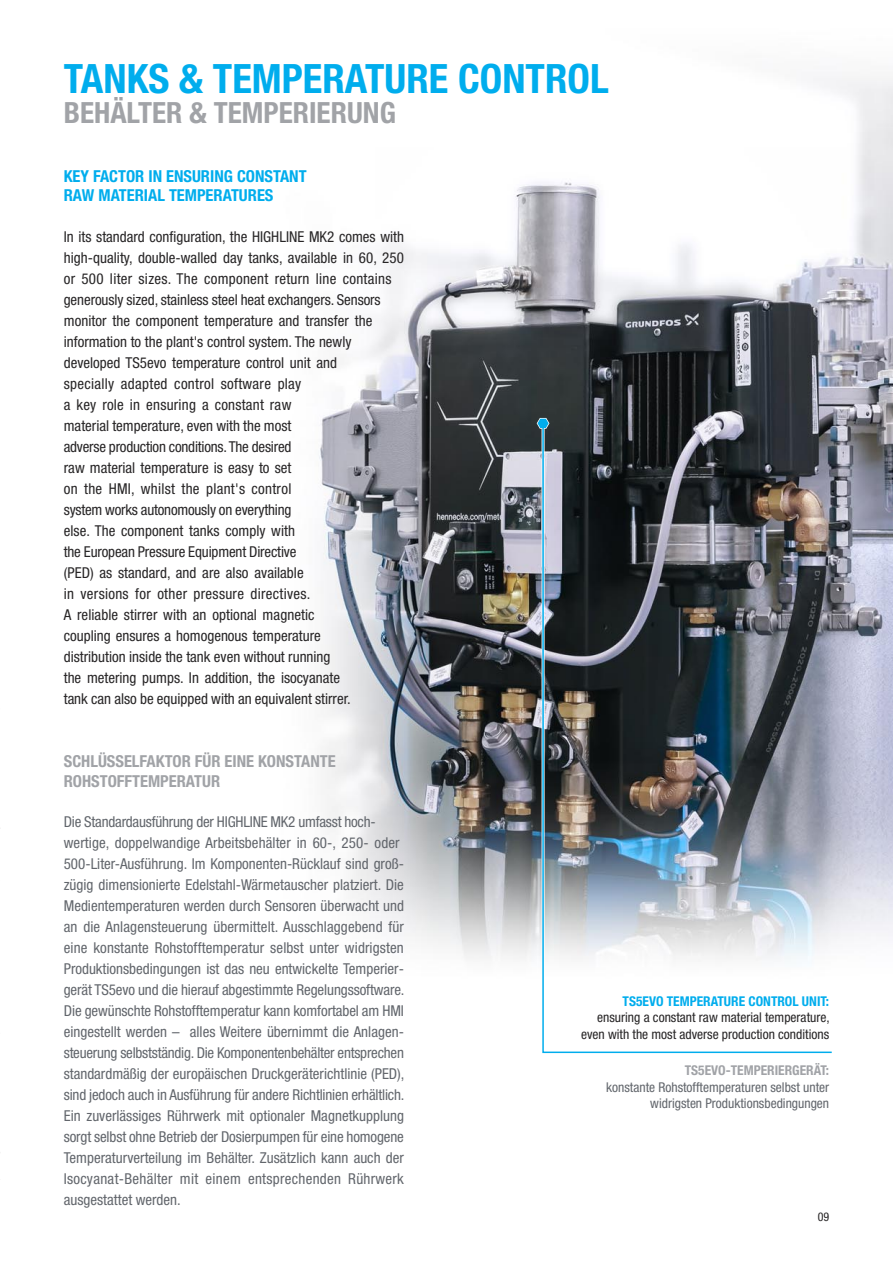
<style>
.page{position:relative;width:893px;height:1263px;background:#fff}
.page>*{position:absolute;margin:0;border:0;box-sizing:border-box;transform-origin:0 0}
.t1{font:700 condensed 40.5px "Helvetica Neue LT Pro";color:#00aded}
.t2{font:700 condensed 29.25px "Helvetica Neue LT Pro";color:#a1a3a7}
.t3{font:700 condensed 16.5px "Helvetica Neue LT Pro";color:#00aded}
.t4{font:700 condensed 16.5px/19.5px "Helvetica Neue LT Pro";color:#a1a3a7}
.t5{font:condensed 15px/21px "Helvetica Neue LT Pro";color:#62666c;text-align:justify}
.t6{font:condensed 15px/21px "Helvetica Neue LT Pro";color:#272526}
.t7{font:condensed 15px "Helvetica Neue LT Pro";letter-spacing:.02em;color:#272526}
.t8{font:condensed 13.5px "Helvetica Neue LT Pro";color:#272526}
.t9{font:condensed 13.5px "Helvetica Neue LT Pro";color:#62666c}
.t10{font:700 condensed 13.5px "Helvetica Neue LT Pro";color:#00aded}
.t11{font:700 condensed 13.5px "Helvetica Neue LT Pro";color:#a1a3a7}
.t12{font:condensed 12px "Helvetica Neue LT Pro";color:#272526}
</style>
<div class="page">
<img style="left:319px;top:78px;width:574px;height:881px">
<img style="left:542px;top:422px;width:291px;height:632px">
<svg style="left:537px;top:418px;width:12px;height:11px"></svg>
<p class="t1" style="left:64px;top:64px;width:547px">TANKS &amp; TEMPERATURE CONTROL</p>
<p class="t2" style="left:64px;top:102px;width:334px">BEHÄLTER &amp; TEMPERIERUNG</p>
<p class="t3" style="left:64px;top:170px;width:244px">KEY FACTOR IN ENSURING CONSTANT</p>
<p class="t3" style="left:64px;top:190px;width:211px">RAW MATERIAL TEMPERATURES</p>
<p class="t6" style="left:64px;top:227px;width:342px">In its standard configuration, the HIGHLINE MK2 comes with high-quality, double-walled day tanks, available in 60, 250</p>
<p class="t7" style="left:64px;top:273px;width:329px">or 500 liter sizes. The component return line contains</p>
<p class="t6" style="left:64px;top:290px;width:318px">generously sized, stainless steel heat exchangers. Sensors monitor the component temperature and transfer the</p>
<p class="t6" style="left:64px;top:332px;width:289px">information to the plant's control system. The newly developed TS5evo temperature control unit and specially adapted control software play</p>
<p class="t6" style="left:64px;top:395px;width:229px">a key role in ensuring a constant raw</p>
<p class="t6" style="left:64px;top:416px;width:229px;text-align:justify">material temperature, even with the most adverse production conditions. The desired raw material temperature is easy to set on the HMI, whilst the plant's control</p>
<p class="t6" style="left:64px;top:500px;width:241px">system works autonomously on everything else. The component tanks comply with the European Pressure Equipment Directive (PED) as standard, and are also available</p>
<p class="t7" style="left:64px;top:588px;width:248px">in versions for other pressure directives.</p>
<p class="t6" style="left:64px;top:605px;width:288px">A reliable stirrer with an optional magnetic coupling ensures a homogenous temperature distribution inside the tank even without running the metering pumps. In addition, the isocyanate tank can also be equipped with an equivalent stirrer.</p>
<p class="t4" style="left:64px;top:753px;width:273px">SCHLÜSSELFAKTOR FÜR EINE KONSTANTE<br>ROHSTOFFTEMPERATUR</p>
<p class="t5" style="left:64px;top:813px;width:342px;text-align:left">Die Standardausführung der HIGHLINE MK2 umfasst hoch&shy;wertige, doppelwandige Arbeitsbehälter in 60-, 250- oder 500-Liter-Ausführung. Im Komponenten-Rücklauf sind groß&shy;zügig dimensionierte Edelstahl-Wärmetauscher platziert. Die</p>
<p class="t5" style="left:64px;top:897px;width:342px">Medientemperaturen werden durch Sensoren überwacht und an die Anlagensteuerung übermittelt. Ausschlaggebend für eine konstante Rohstofftemperatur selbst unter widrigsten</p>
<p class="t5" style="left:64px;top:960px;width:342px">Produktionsbedingungen ist das neu entwickelte Temperier&shy;gerät TS5evo und die hierauf abgestimmte Regelungssoftware.<br>Die gewünschte Rohstofftemperatur kann komfortabel am HMI eingestellt werden – alles Weitere übernimmt die Anlagen&shy;steuerung selbstständig. Die Komponentenbehälter entsprechen standardmäßig der europäischen Druckgeräterichtlinie (PED), sind jedoch auch in Ausführung für andere Richtlinien erhältlich.<br>Ein zuverlässiges Rührwerk mit optionaler Magnetkupplung sorgt selbst ohne Betrieb der Dosierpumpen für eine homogene Temperaturverteilung im Behälter. Zusätzlich kann auch der Isocyanat-Behälter mit einem entsprechenden Rührwerk</p>
<p class="t5" style="left:64px;top:1191px;width:119px">ausgestattet werden.</p>
<p class="t10" style="left:623px;top:996px;width:208px">TS5EVO TEMPERATURE CONTROL UNIT:</p>
<p class="t8" style="left:597px;top:1012px;width:234px">ensuring a constant raw material temperature,</p>
<p class="t8" style="left:581px;top:1029px;width:250px">even with the most adverse production conditions</p>
<p class="t11" style="left:685px;top:1066px;width:146px">TS5EVO-TEMPERIERGERÄT:</p>
<p class="t9" style="left:606px;top:1082px;width:224px">konstante Rohstofftemperaturen selbst unter</p>
<p class="t9" style="left:650px;top:1099px;width:180px">widrigsten Produktionsbedingungen</p>
<p class="t12" style="left:818px;top:1212px;width:13px">09</p>
</div>
